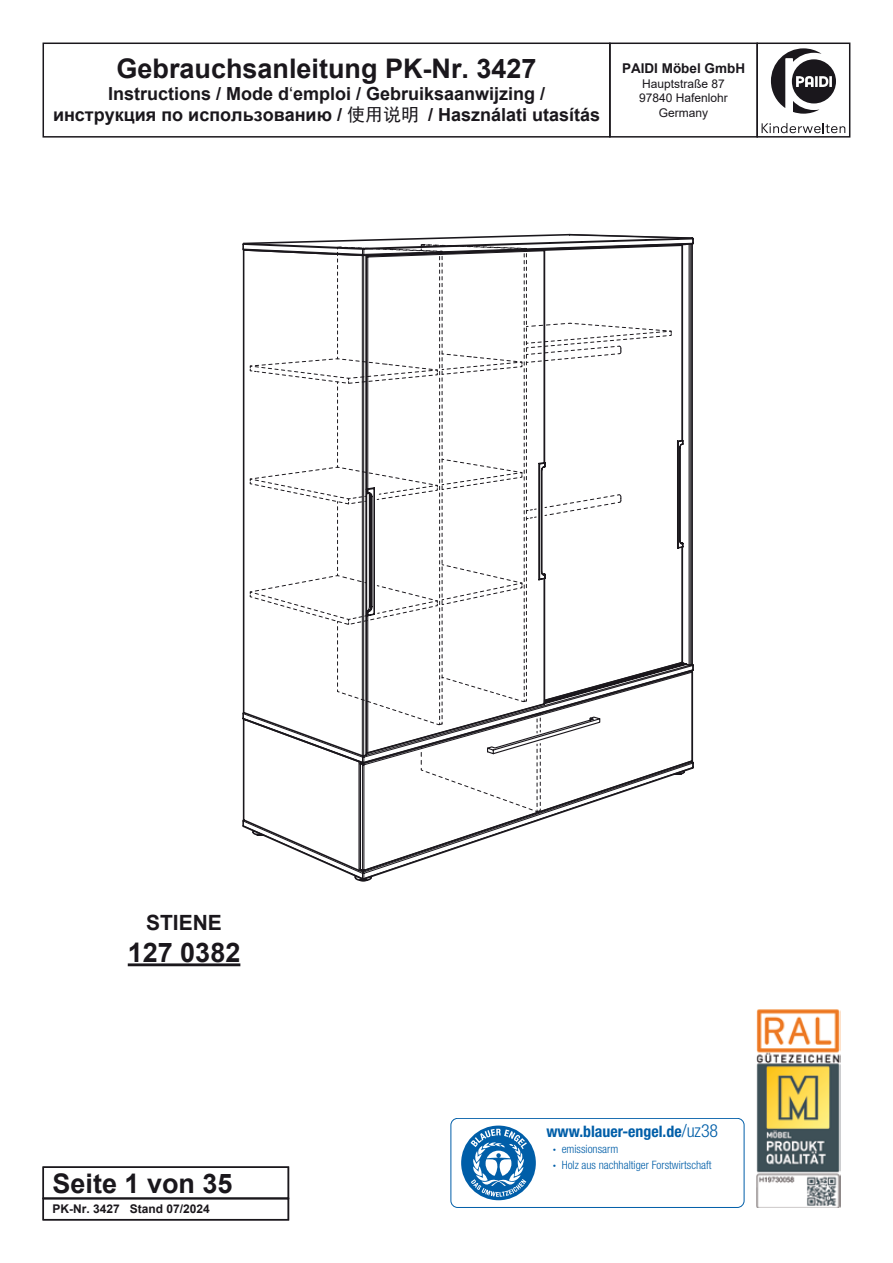
<style>
.page{position:relative;width:893px;height:1263px;background:#fff}
.page>*{position:absolute;margin:0;border:0;box-sizing:border-box;transform-origin:0 0}
.t1{font:700 27px "Arial";color:#1a171c}
.t2{font:700 21px "Arial";color:#1a171c}
.t3{font:700 18px/21.6px "Arial";color:#1a171c;text-align:center}
.t4{font:700 condensed 15.9px "Helvetica Neue";color:#005ea8}
.t5{font:700 13.5px "Arial";color:#1a171c}
.t6{font:12px/14.4px "Arial";color:#1a171c;text-align:center}
.t7{font:700 12px "Arial";color:#1a171c}
.t8{font:300 condensed 11.55px/16.4px "Helvetica Neue";color:#005ea8}
.s1{font-weight:400}
.s2{font-family:"Sim Hei";font-weight:400}
.s3{font-weight:300;font-size:18px}
.s4{font-weight:700}
</style>
<div class="page">
<hr style="left:128px;top:963px;width:112px;height:3px;background:#1a171c">
<div style="left:43px;top:43px;width:568px;height:95px;border:2px solid #1a171c"></div>
<div style="left:609px;top:43px;width:149px;height:95px;border:2px solid #1a171c"></div>
<div style="left:756px;top:43px;width:94px;height:95px;border:2px solid #1a171c"></div>
<div style="left:792px;top:59px;width:44px;height:44px;background:#1a171c;border-radius:50%"></div>
<svg style="left:771px;top:48px;width:61px;height:66px"></svg>
<svg style="left:762px;top:123px;width:83px;height:10px"></svg>
<div style="left:450px;top:1118px;width:294px;height:90px;border:1px solid #005ea8;border-radius:7px"></div>
<svg style="left:461px;top:1125px;width:75px;height:75px"></svg>
<img style="left:756px;top:1009px;width:84px;height:199px">
<div style="left:43px;top:1198px;width:246px;height:22px;border:2px solid #1a171c"></div>
<div style="left:43px;top:1166px;width:246px;height:33px;border:2px solid #1a171c"></div>
<svg style="left:242px;top:234px;width:452px;height:646px"></svg>
<h1 class="t1" style="left:116px;top:50px;width:422px">Gebrauchsanleitung PK-Nr. 3427</h1>
<p class="t3" style="left:53px;top:83px;width:549px">Instructions / Mode d<span class="s1">‘</span>emploi / Gebruiksaanwijzing /<br>инструкция по использованию / <span class="s2">使用说明</span> / Használati utasítás</p>
<p class="t5" style="left:622px;top:59px;width:125px">PAIDI Möbel GmbH</p>
<p class="t6" style="left:639px;top:76px;width:90px">Hauptstraße 87<br>97840 Hafenlohr<br>Germany</p>
<p class="t2" style="left:146px;top:907px;width:77px">STIENE</p>
<h1 class="t1" style="left:128px;top:933px;width:114px">127 0382</h1>
<h1 class="t1" style="left:53px;top:1164px;width:182px">Seite 1 von 35</h1>
<p class="t7" style="left:53px;top:1201px;width:159px">PK-Nr. 3427 Stand 07/2024</p>
<p class="t4" style="left:546px;top:1121px;width:173px">www.blauer-engel.de<span class="s3">/uz38</span></p>
<p class="t8" style="left:553px;top:1140px;width:160px"><span class="s4">·</span> emissionsarm<br><span class="s4">·</span> Holz aus nachhaltiger Forstwirtschaft</p>
</div>
